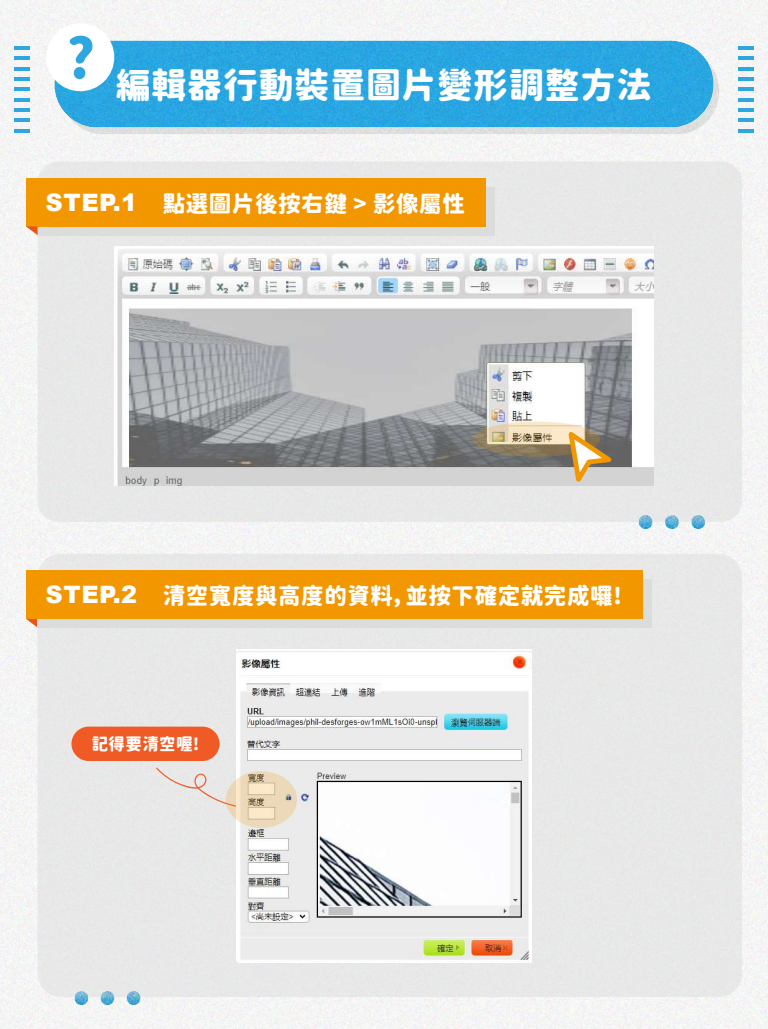
<style>
.page{position:relative;width:768px;height:1029px;background:#f5f5f5}
.page>*{position:absolute;margin:0;border:0;box-sizing:border-box;transform-origin:0 0}
.t1{font:54.64px "Gen Sen Rounded JP H";color:#2ea7e0}
.t2{font:34.88px "Gen Sen Rounded JP H";letter-spacing:.025em;color:#fff}
.t3{font:22.52px "Gen Sen Rounded JP H";letter-spacing:.025em;color:#fff}
.t4{font:16.44px "Gen Sen Rounded JP H";letter-spacing:.025em;color:#fff}
.s1{font-family:"Arial";font-weight:900;font-size:24px}
</style>
<div class="page">
<div style="left:46px;top:34px;width:687px;height:115px;background:#f5f5f4"></div>
<div style="left:38px;top:161px;width:704px;height:361px;background:#e8e8e8;border-radius:21px"></div>
<div style="left:38px;top:187px;width:457px;height:48px;background:#dbdcdc"></div>
<div style="left:26px;top:178px;width:460px;height:48px;background:#f29700"></div>
<svg style="left:26px;top:226px;width:12px;height:9px"></svg>
<svg style="left:26px;top:618px;width:12px;height:9px"></svg>
<img style="left:41px;top:27px;width:686px;height:115px">
<hr style="left:738px;top:46px;width:16px;height:4px;background:#2ea6df">
<hr style="left:738px;top:57px;width:16px;height:3px;background:#2ea6df">
<hr style="left:738px;top:67px;width:16px;height:3px;background:#2ea6df">
<hr style="left:738px;top:77px;width:16px;height:4px;background:#2ea6df">
<hr style="left:738px;top:87px;width:16px;height:4px;background:#2ea6df">
<hr style="left:738px;top:98px;width:16px;height:3px;background:#2ea6df">
<hr style="left:738px;top:108px;width:16px;height:4px;background:#2ea6df">
<hr style="left:738px;top:118px;width:16px;height:4px;background:#2ea6df">
<hr style="left:738px;top:129px;width:16px;height:3px;background:#2ea6df">
<hr style="left:14px;top:46px;width:16px;height:4px;background:#2ea6df">
<hr style="left:14px;top:57px;width:16px;height:3px;background:#2ea6df">
<hr style="left:14px;top:67px;width:16px;height:3px;background:#2ea6df">
<hr style="left:14px;top:77px;width:16px;height:4px;background:#2ea6df">
<hr style="left:14px;top:87px;width:16px;height:4px;background:#2ea6df">
<hr style="left:14px;top:98px;width:16px;height:3px;background:#2ea6df">
<hr style="left:14px;top:108px;width:16px;height:4px;background:#2ea6df">
<hr style="left:14px;top:118px;width:16px;height:4px;background:#2ea6df">
<hr style="left:14px;top:129px;width:16px;height:3px;background:#2ea6df">
<img style="left:624px;top:515px;width:95px;height:28px">
<div style="left:46px;top:23px;width:68px;height:68px;background:#fff;border-radius:50%"></div>
<div style="left:38px;top:554px;width:704px;height:443px;background:#e8e8e8;border-radius:23px"></div>
<div style="left:38px;top:579px;width:614px;height:48px;background:#dbdcdc"></div>
<div style="left:26px;top:570px;width:617px;height:48px;background:#f29700"></div>
<img style="left:60px;top:991px;width:95px;height:28px">
<div style="left:71px;top:726px;width:149px;height:35px;background:#f05a24;border-radius:17px"></div>
<svg style="left:156px;top:767px;width:75px;height:39px"></svg>
<img style="left:115px;top:246px;width:538px;height:240px">
<svg style="left:473px;top:421px;width:127px;height:36px;background:#bfae8f"></svg>
<svg style="left:564px;top:427px;width:58px;height:59px;background:#b9a788"></svg>
<img style="left:236px;top:649px;width:296px;height:313px">
<svg style="left:226px;top:771px;width:71px;height:57px;background:#e6d3b5"></svg>
<h1 class="t1" style="left:66px;top:27px;width:31px">?</h1>
<h2 class="t2" style="left:116px;top:66px;width:537px">編輯器行動裝置圖片變形調整方法</h2>
<p class="t3" style="left:46px;top:191px;width:421px"><span class="s1">STEP.1</span> 點選圖片後按右鍵 &gt; 影像屬性</p>
<p class="t3" style="left:46px;top:583px;width:578px"><span class="s1">STEP.2</span> 清空寬度與高度的資料，並按下確定就完成囉!</p>
<p class="t4" style="left:92px;top:734px;width:109px">記得要清空喔!</p>
</div>
